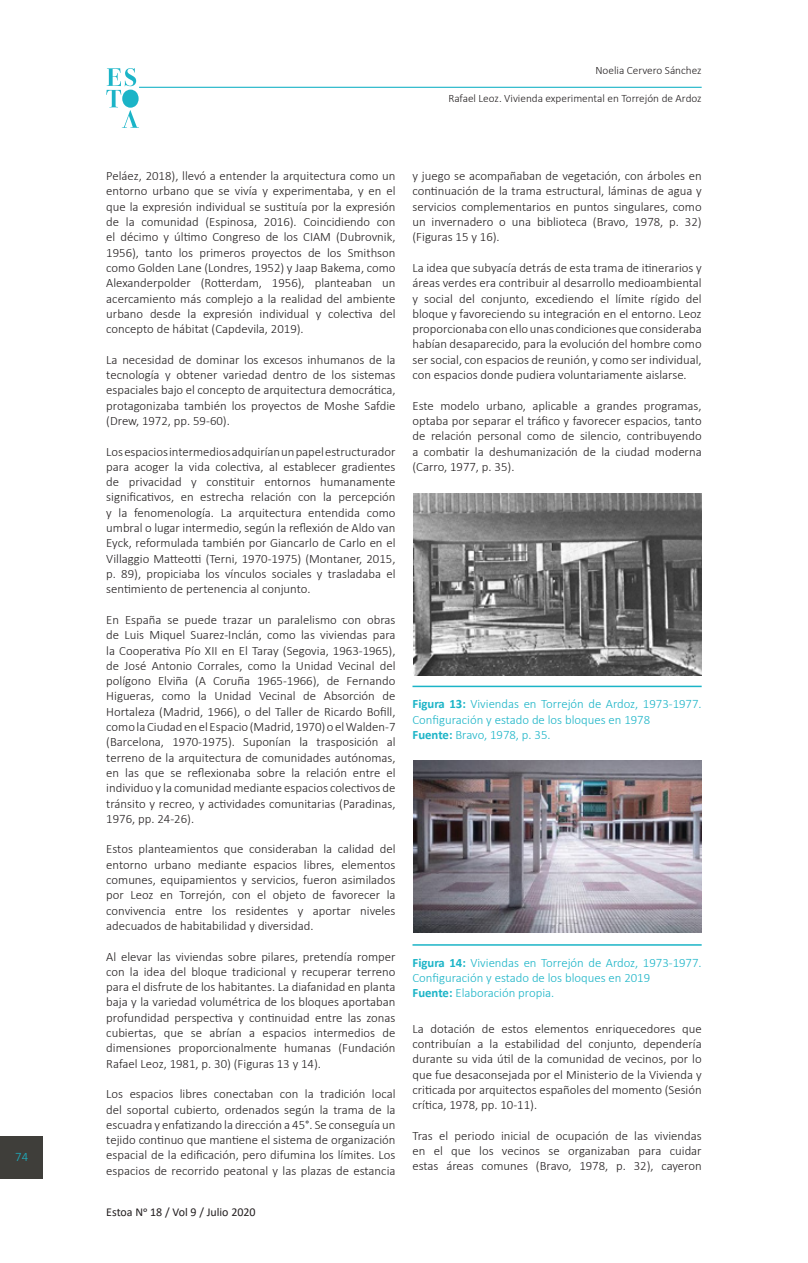
<style>
.page{position:relative;width:808px;height:1263px;background:#fff}
.page>*{position:absolute;margin:0;border:0;box-sizing:border-box;transform-origin:0 0}
.parrafo{font:300 12.75px/15.3px "Calibri";color:#231f20;text-align:justify}
.parrafo-2{font:300 12.75px/15.3px "Calibri";color:#1bb4c7}
.t1{font:12px "Calibri";color:#231f20}
.t2{font:300 11.25px "Calibri";color:#231f20}
.s1{font-weight:700}
</style>
<div class="page">
<svg style="left:106px;top:68px;width:33px;height:60px"></svg>
<hr style="left:139px;top:87px;width:563px;height:1px;background:#1bb4c7">
<div style="left:0;top:1137px;width:43px;height:42px;background:#3f3e3a"></div>
<img style="left:413px;top:493px;width:289px;height:182px">
<img style="left:413px;top:761px;width:289px;height:172px">
<hr style="left:412px;top:944px;width:290px;height:2px;background:#1bb4c7">
<hr style="left:412px;top:686px;width:290px;height:1px;background:#1bb4c7">
<p class="parrafo-2" style="left:15px;top:1149px;width:14px">74</p>
<p class="t2" style="left:595px;top:63px;width:108px">Noelia Cervero Sánchez</p>
<p class="t2" style="left:448px;top:92px;width:255px">Rafael Leoz. Vivienda experimental en Torrejón de Ardoz</p>
<p class="parrafo" style="left:106px;top:168px;width:291px">Peláez, 2018), llevó a entender la arquitectura como un entorno urbano que se vivía y experimentaba, y en el que la expresión individual se sustituía por la expresión de la comunidad (Espinosa, 2016). Coincidiendo con el décimo y último Congreso de los CIAM (Dubrovnik, 1956), tanto los primeros proyectos de los Smithson como Golden Lane (Londres, 1952) y Jaap Bakema, como Alexanderpolder (Rotterdam, 1956), planteaban un acercamiento más complejo a la realidad del ambiente urbano desde la expresión individual y colectiva del concepto de hábitat (Capdevila, 2019).</p>
<p class="parrafo" style="left:106px;top:352px;width:291px">La necesidad de dominar los excesos inhumanos de la tecnología y obtener variedad dentro de los sistemas espaciales bajo el concepto de arquitectura democrática, protagonizaba también los proyectos de Moshe Safdie (Drew, 1972, pp. 59-60).</p>
<p class="parrafo" style="left:106px;top:444px;width:291px">Los espacios intermedios adquirían un papel estructurador para acoger la vida colectiva, al establecer gradientes de privacidad y constituir entornos humanamente significativos, en estrecha relación con la percepción y la fenomenología. La arquitectura entendida como umbral o lugar intermedio, según la reflexión de Aldo van Eyck, reformulada también por Giancarlo de Carlo en el Villaggio Matteotti (Terni, 1970-1975) (Montaner, 2015, p. 89), propiciaba los vínculos sociales y trasladaba el sentimiento de pertenencia al conjunto.</p>
<p class="parrafo" style="left:106px;top:612px;width:291px">En España se puede trazar un paralelismo con obras de Luis Miquel Suarez-Inclán, como las viviendas para la Cooperativa Pío XII en El Taray (Segovia, 1963-1965), de José Antonio Corrales, como la Unidad Vecinal del polígono Elviña (A Coruña 1965-1966), de Fernando Higueras, como la Unidad Vecinal de Absorción de Hortaleza (Madrid, 1966), o del Taller de Ricardo Bofill, como la Ciudad en el Espacio (Madrid, 1970) o el Walden-7 (Barcelona, 1970-1975). Suponían la trasposición al terreno de la arquitectura de comunidades autónomas, en las que se reflexionaba sobre la relación entre el individuo y la comunidad mediante espacios colectivos de tránsito y recreo, y actividades comunitarias (Paradinas, 1976, pp. 24-26).</p>
<p class="parrafo" style="left:106px;top:841px;width:291px">Estos planteamientos que consideraban la calidad del entorno urbano mediante espacios libres, elementos comunes, equipamientos y servicios, fueron asimilados por Leoz en Torrejón, con el objeto de favorecer la convivencia entre los residentes y aportar niveles adecuados de habitabilidad y diversidad.</p>
<p class="parrafo" style="left:106px;top:948px;width:291px">Al elevar las viviendas sobre pilares, pretendía romper con la idea del bloque tradicional y recuperar terreno para el disfrute de los habitantes. La diafanidad en planta baja y la variedad volumétrica de los bloques aportaban profundidad perspectiva y continuidad entre las zonas cubiertas, que se abrían a espacios intermedios de dimensiones proporcionalmente humanas (Fundación Rafael Leoz, 1981, p. 30) (Figuras 13 y 14).</p>
<p class="parrafo" style="left:106px;top:1086px;width:291px">Los espacios libres conectaban con la tradición local del soportal cubierto, ordenados según la trama de la escuadra y enfatizando la dirección a 45°. Se conseguía un tejido continuo que mantiene el sistema de organización espacial de la edificación, pero difumina los límites. Los espacios de recorrido peatonal y las plazas de estancia</p>
<p class="t1" style="left:106px;top:1203px;width:151px">Estoa No 18 / Vol 9 / Julio 2020</p>
<p class="parrafo" style="left:412px;top:168px;width:291px">y juego se acompañaban de vegetación, con árboles en continuación de la trama estructural, láminas de agua y servicios complementarios en puntos singulares, como un invernadero o una biblioteca (Bravo, 1978, p. 32) (Figuras 15 y 16).</p>
<p class="parrafo" style="left:412px;top:260px;width:291px">La idea que subyacía detrás de esta trama de itinerarios y áreas verdes era contribuir al desarrollo medioambiental y social del conjunto, excediendo el límite rígido del bloque y favoreciendo su integración en el entorno. Leoz proporcionaba con ello unas condiciones que consideraba habían desaparecido, para la evolución del hombre como ser social, con espacios de reunión, y como ser individual, con espacios donde pudiera voluntariamente aislarse.</p>
<p class="parrafo" style="left:412px;top:398px;width:291px">Este modelo urbano, aplicable a grandes programas, optaba por separar el tráfico y favorecer espacios, tanto de relación personal como de silencio, contribuyendo a combatir la deshumanización de la ciudad moderna (Carro, 1977, p. 35).</p>
<p class="parrafo-2" style="left:412px;top:696px;width:291px"><span class="s1">Figura 13:</span> Viviendas en Torrejón de Ardoz, 1973-1977.<br>Configuración y estado de los bloques en 1978</p>
<p class="parrafo-2" style="left:412px;top:727px;width:140px"><span class="s1">Fuente:</span> Bravo, 1978, p. 35.</p>
<p class="parrafo-2" style="left:412px;top:954px;width:291px"><span class="s1">Figura 14:</span> Viviendas en Torrejón de Ardoz, 1973-1977.<br>Configuración y estado de los bloques en 2019</p>
<p class="parrafo-2" style="left:412px;top:985px;width:143px"><span class="s1">Fuente:</span> Elaboración propia.</p>
<p class="parrafo" style="left:412px;top:1021px;width:291px">La dotación de estos elementos enriquecedores que contribuían a la estabilidad del conjunto, dependería durante su vida útil de la comunidad de vecinos, por lo que fue desaconsejada por el Ministerio de la Vivienda y criticada por arquitectos españoles del momento (Sesión crítica, 1978, pp. 10-11).</p>
<p class="parrafo" style="left:412px;top:1128px;width:291px">Tras el periodo inicial de ocupación de las viviendas en el que los vecinos se organizaban para cuidar estas áreas comunes (Bravo, 1978, p. 32), cayeron</p>
</div>
